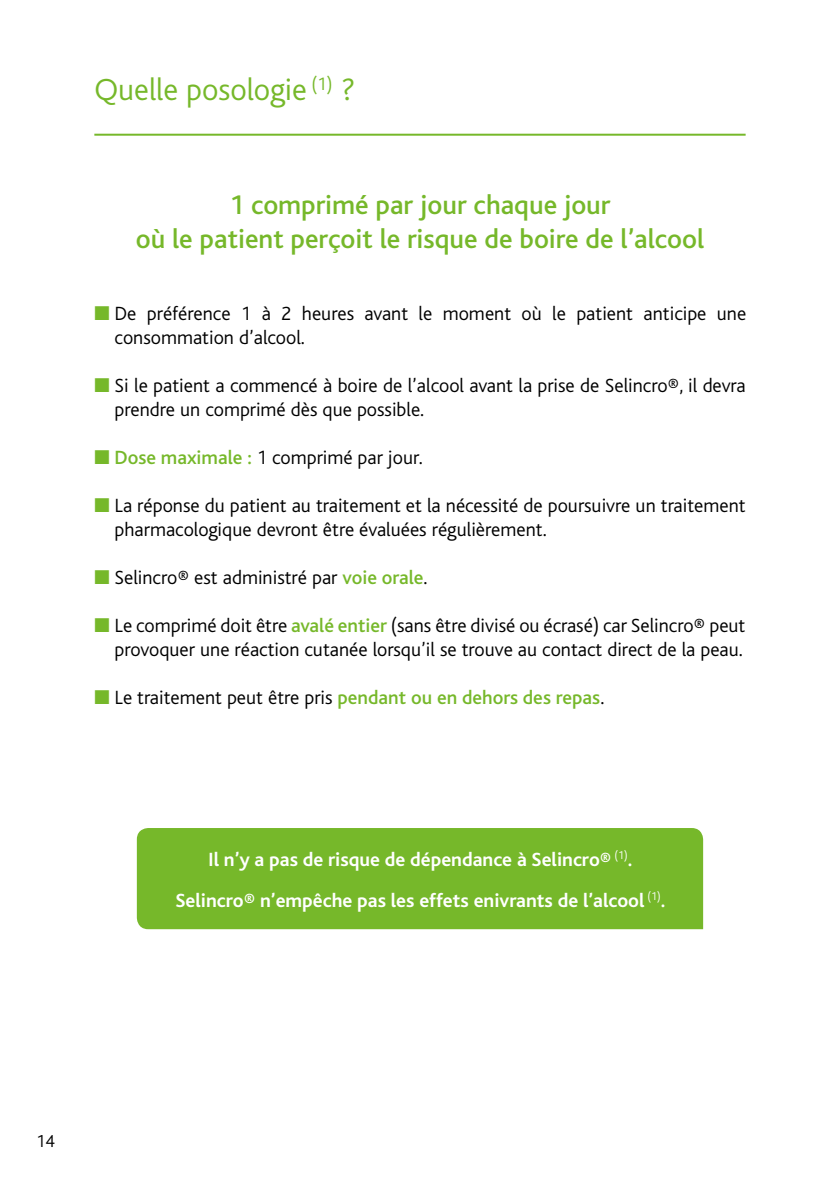
<style>
.page{position:relative;width:840px;height:1191px;background:#fff}
.page>*{position:absolute;margin:0;border:0;box-sizing:border-box;transform-origin:0 0}
.t1{font:300 32px "Bliss";color:#76b82a}
.t2{font:500 28px/33.6px "Bliss";color:#76b82a;text-align:center}
.t3{font:300 20px/24px "Bliss";color:#000}
.t4{font:700 20px/41px "Bliss";color:#fff;text-align:center}
.t5{font:300 18px "Bliss";color:#000}
.s1{color:#76b82a}
.s2{font-weight:500;color:#76b82a}
</style>
<div class="page">
<div style="left:137px;top:828px;width:565px;height:101px;background:#76b82a"></div>
<hr style="left:94px;top:134px;width:651px;height:2px;background:#76b82a">
<h1 class="t1" style="left:94px;top:73px;width:262px">Quelle posologie <sup>(1)</sup> ?</h1>
<h2 class="t2" style="left:136px;top:189px;width:569px">1 comprimé par jour chaque jour<br>où le patient perçoit le risque de boire de l’alcool</h2>
<p class="t3" style="left:114px;top:302px;width:633px;text-indent:-20px"><span class="s1">■</span> De préférence 1 à 2 heures avant le moment où le patient anticipe une consommation d’alcool.</p>
<p class="t3" style="left:114px;top:374px;width:632px;text-indent:-20px"><span class="s1">■</span> Si le patient a commencé à boire de l’alcool avant la prise de Selincro®, il devra prendre un comprimé dès que possible.</p>
<p class="t3" style="left:94px;top:446px;width:329px"><span class="s1">■</span> <span class="s2">Dose maximale :</span> 1 comprimé par jour.</p>
<p class="t3" style="left:114px;top:494px;width:632px;text-indent:-20px"><span class="s1">■</span> La réponse du patient au traitement et la nécessité de poursuivre un traitement pharmacologique devront être évaluées régulièrement.</p>
<p class="t3" style="left:94px;top:566px;width:334px"><span class="s1">■</span> Selincro® est administré par <span class="s2">voie orale</span>.</p>
<p class="t3" style="left:94px;top:614px;width:652px;text-align:right"><span class="s1">■</span> Le comprimé doit être <span class="s2">avalé entier</span> (sans être divisé ou écrasé) car Selincro® peut provoquer une réaction cutanée lorsqu’il se trouve au contact direct de la peau.</p>
<p class="t3" style="left:94px;top:686px;width:511px"><span class="s1">■</span> Le traitement peut être pris <span class="s2">pendant ou en dehors des repas</span>.</p>
<p class="t4" style="left:175px;top:839px;width:491px">Il n’y a pas de risque de dépendance à Selincro® <sup>(1)</sup>.<br>Selincro® n’empêche pas les effets enivrants de l’alcool <sup>(1)</sup>.</p>
<p class="t5" style="left:36px;top:1131px;width:20px">14</p>
</div>
